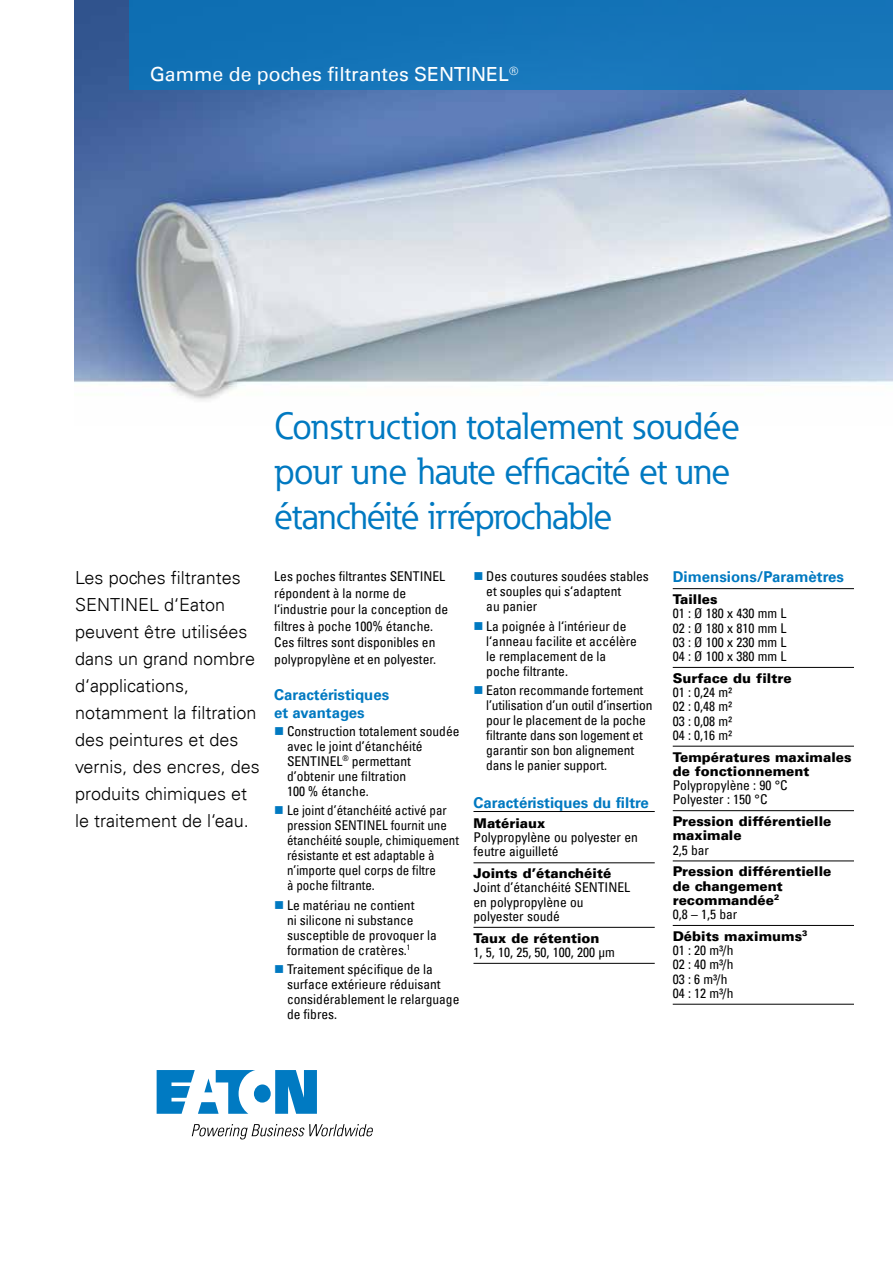
<style>
.page{position:relative;width:893px;height:1263px;background:#fff}
.page>*{position:absolute;margin:0;border:0;box-sizing:border-box;transform-origin:0 0}
.t1{font:37.5px/45px "Eaton";letter-spacing:-.02em;color:#0079c1}
.t2{font:19.5px "Univers LT";color:#fff}
.t3{font:300 18px/27px "Univers LT";color:#000}
.t4{font:700 15px/18px "Univers LT";color:#0079c1}
.t5{font:condensed 13.5px/15px "Univers LT";color:#000}
.t6{font:900 13.5px/14.2px "Univers LT";color:#000}
.t7{font:condensed 13.5px/15px "Univers LT";color:#000;scale:.96 1}
.s1{font-weight:400;font-stretch:condensed}
.s2{font-weight:900;font-stretch:normal}
</style>
<div class="page">
<svg style="left:157px;top:1070px;width:160px;height:44px"></svg>
<svg style="left:192px;top:1124px;width:181px;height:15px"></svg>
<img style="left:75px;top:0;width:818px;height:401px">
<div style="left:129px;top:0;width:764px;height:90px;background:#1473b8"></div>
<hr style="left:473px;top:811px;width:182px;height:1px;background:#000">
<hr style="left:473px;top:862px;width:182px;height:1px;background:#000">
<hr style="left:473px;top:927px;width:182px;height:1px;background:#000">
<hr style="left:473px;top:963px;width:182px;height:1px;background:#000">
<hr style="left:673px;top:588px;width:181px;height:1px;background:#000">
<hr style="left:673px;top:667px;width:181px;height:1px;background:#000">
<hr style="left:673px;top:746px;width:181px;height:1px;background:#000">
<hr style="left:673px;top:810px;width:181px;height:1px;background:#000">
<hr style="left:673px;top:860px;width:181px;height:1px;background:#000">
<hr style="left:673px;top:925px;width:181px;height:1px;background:#000">
<hr style="left:673px;top:1004px;width:181px;height:1px;background:#000">
<h2 class="t2" style="left:150px;top:63px;width:370px">Gamme de poches filtrantes SENTINEL<sup>®</sup></h2>
<h3 class="t3" style="left:75px;top:564px;width:186px">Les poches filtrantes<br>SENTINEL d‘Eaton peuvent être utilisées dans un grand nombre d‘applications, notamment la filtration des peintures et des vernis, des encres, des produits chimiques et le traitement de l‘eau.</h3>
<h1 class="t1" style="left:274px;top:404px;width:467px">Construction totalement soudée pour une haute efficacité et une étanchéité irréprochable</h1>
<p class="t5" style="left:274px;top:568px;width:175px;line-height:16.5px">Les poches filtrantes SENTINEL répondent à la norme de l‘industrie pour la conception de filtres à poche 100% étanche.<br>Ces filtres sont disponibles en polypropylène et en polyester.</p>
<p class="t4" style="left:274px;top:685px;width:116px">Caractéristiques et avantages</p>
<p class="t5" style="left:287px;top:723px;width:174px">Construction totalement soudée avec le joint d’étanchéité<br>SENTINEL<sup>®</sup> permettant d’obtenir une filtration<br>100 % étanche.</p>
<p class="t7" style="left:287px;top:803px;width:181px">Le joint d’étanchéité activé par pression SENTINEL fournit une étanchéité souple, chimiquement résistante et est adaptable à n’importe quel corps de filtre<br>à poche filtrante.</p>
<p class="t5" style="left:287px;top:897px;width:151px">Le matériau ne contient<br>ni silicone ni substance susceptible de provoquer la formation de cratères.<sup>1</sup></p>
<p class="t5" style="left:287px;top:962px;width:174px">Traitement spécifique de la surface extérieure réduisant considérablement le relarguage de fibres.</p>
<p class="t5" style="left:486px;top:569px;width:164px">Des coutures soudées stables et souples qui s‘adaptent<br>au panier</p>
<p class="t5" style="left:486px;top:618px;width:152px">La poignée à l‘intérieur de l‘anneau facilite et accélère le remplacement de la poche filtrante.</p>
<p class="t5" style="left:486px;top:683px;width:168px">Eaton recommande fortement l’utilisation d’un outil d’insertion pour le placement de la poche filtrante dans son logement et garantir son bon alignement dans le panier support.</p>
<p class="t4" style="left:473px;top:793px;width:177px">Caractéristiques du filtre</p>
<p class="t6" style="left:473px;top:816px;width:73px">Matériaux</p>
<p class="t5" style="left:473px;top:830px;width:166px;line-height:14.2px">Polypropylène ou polyester en feutre aiguilleté</p>
<p class="t6" style="left:473px;top:866px;width:139px">Joints d’étanchéité</p>
<p class="t5" style="left:473px;top:880px;width:158px;line-height:14.2px">Joint d’étanchéité SENTINEL en polypropylène ou polyester soudé</p>
<p class="t6" style="left:473px;top:931px;width:128px">Taux de rétention</p>
<p class="t5" style="left:473px;top:944px;width:143px">1, 5, 10, 25, 50, 100, 200 µm</p>
<p class="t4" style="left:673px;top:568px;width:173px">Dimensions/Paramètres</p>
<p class="t6" style="left:673px;top:592px;width:46px">Tailles</p>
<p class="t5" style="left:673px;top:606px;width:115px;line-height:14.2px;text-align:justify">01 : Ø 180 x 430 mm L 02 : Ø 180 x 810 mm L 03 : Ø 100 x 230 mm L 04 : Ø 100 x 380 mm L</p>
<p class="t6" style="left:673px;top:671px;width:120px">Surface du filtre</p>
<p class="t5" style="left:673px;top:685px;width:61px;line-height:14.2px;text-align:justify">01 : 0,24 m²<br>02 : 0,48 m²<br>03 : 0,08 m²<br>04 : 0,16 m²</p>
<p class="t6" style="left:673px;top:749px;width:180px">Températures maximales de fonctionnement</p>
<p class="t5" style="left:673px;top:778px;width:117px;line-height:14.2px">Polypropylène : 90 °C<br>Polyester : 150 °C</p>
<p class="t6" style="left:673px;top:814px;width:160px">Pression différentielle maximale</p>
<p class="t5" style="left:673px;top:842px;width:38px">2,5 bar</p>
<p class="t6" style="left:673px;top:864px;width:160px">Pression différentielle de changement recommandée<sup>2<br></sup><span class="s1">0,8 – 1,5 bar</span></p>
<p class="t5" style="left:673px;top:929px;width:136px;line-height:14.2px"><span class="s2">Débits maximums</span><sup>3<br></sup>01 : 20 m³/h<br>02 : 40 m³/h<br>03 : 6 m³/h<br>04 : 12 m³/h</p>
</div>
